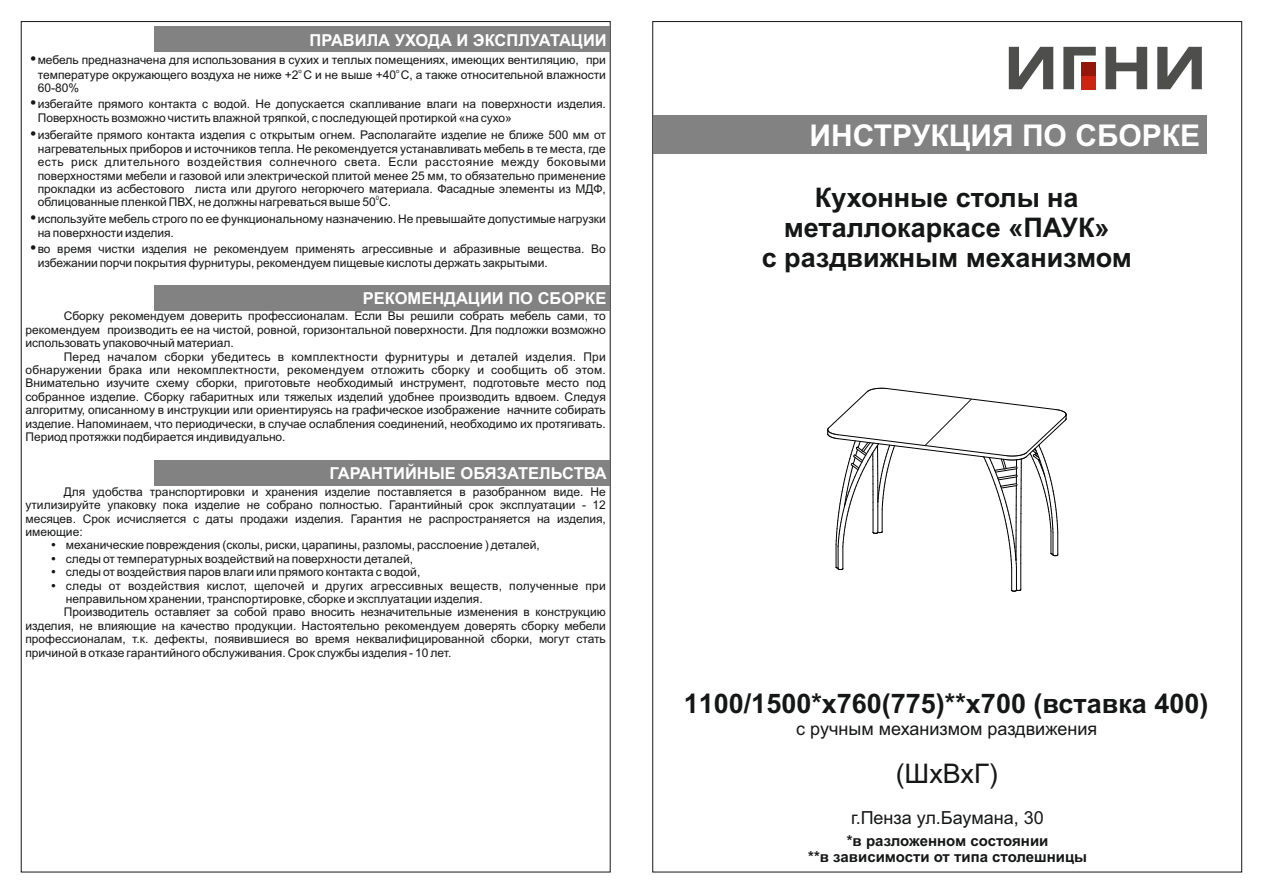
<style>
.page{position:relative;width:1263px;height:893px;background:#fff}
.page>*{position:absolute;margin:0;border:0;box-sizing:border-box;transform-origin:0 0}
.t1{font:700 30px "Arial";color:#fff}
.t2{font:700 27px/30.2px "Arial";color:#151616;text-align:center}
.t3{font:27px "Arial";color:#151616}
.t4{font:18px "Arial";color:#151616}
.t5{font:700 16.5px "Arial";color:#fff}
.t6{font:700 15px "Arial";color:#151616}
.t7{font:12px/13.4px "Arial";color:#151616}
.t8{font:6px "Arial";color:#151616}
</style>
<div class="page">
<div style="left:653px;top:115px;width:553px;height:39px;background:#818281"></div>
<div style="left:155px;top:26px;width:455px;height:26px;background:#818281"></div>
<div style="left:155px;top:285px;width:455px;height:26px;background:#818281"></div>
<div style="left:155px;top:460px;width:455px;height:25px;background:#818281"></div>
<svg style="left:1009px;top:47px;width:44px;height:42px"></svg>
<svg style="left:1063px;top:47px;width:33px;height:42px"></svg>
<svg style="left:1105px;top:47px;width:42px;height:42px"></svg>
<svg style="left:1157px;top:47px;width:45px;height:42px"></svg>
<div style="left:1081px;top:63px;width:15px;height:13px;background:#93170a"></div>
<div style="left:1081px;top:76px;width:15px;height:13px;background:#cd2412"></div>
<svg style="left:827px;top:388px;width:240px;height:204px"></svg>
<h3 class="t5" style="left:310px;top:34px;width:299px">ПРАВИЛА УХОДА И ЭКСПЛУАТАЦИИ</h3>
<p class="t7" style="left:38px;top:55px;width:570px">мебель предназначена для использования в сухих и теплых помещениях, имеющих вентиляцию, при</p>
<p class="t8" style="left:299px;top:68px;width:5px">о</p>
<p class="t8" style="left:396px;top:68px;width:5px">о</p>
<p class="t7" style="left:38px;top:69px;width:570px">температуре окружающего воздуха не ниже +2 С и не выше +40 С, а также относительной влажности<br>60-80%</p>
<p class="t7" style="left:38px;top:98px;width:570px;line-height:14.1px">избегайте прямого контакта с водой. Не допускается скапливание влаги на поверхности изделия.<br>Поверхность возможно чистить влажной тряпкой, с последующей протиркой «на сухо»</p>
<p class="t7" style="left:38px;top:129px;width:570px;text-align:justify">избегайте прямого контакта изделия с открытым огнем. Располагайте изделие не ближе 500 мм от нагревательных приборов и источников тепла. Не рекомендуется устанавливать мебель в те места, где есть риск длительного воздействия солнечного света. Если расстояние между боковыми поверхностями мебели и газовой или электрической плитой менее 25 мм, то обязательно применение прокладки из асбестового листа или другого негорючего материала. Фасадные элементы из МДФ,</p>
<p class="t8" style="left:376px;top:196px;width:5px">0</p>
<p class="t7" style="left:38px;top:195px;width:570px;line-height:16.4px">облицованные пленкой ПВХ, не должны нагреваться выше 50 С.<br>используйте мебель строго по ее функциональному назначению. Не превышайте допустимые нагрузки</p>
<p class="t7" style="left:38px;top:225px;width:570px;line-height:16.4px">на поверхности изделия.<br>во время чистки изделия не рекомендуем применять агрессивные и абразивные вещества. Во</p>
<p class="t7" style="left:38px;top:257px;width:512px">избежании порчи покрытия фурнитуры, рекомендуем пищевые кислоты держать закрытыми.</p>
<h3 class="t5" style="left:363px;top:292px;width:245px">РЕКОМЕНДАЦИИ ПО СБОРКЕ</h3>
<p class="t7" style="left:25px;top:310px;width:582px;text-align:justify;text-indent:38px">Сборку рекомендуем доверить профессионалам. Если Вы решили собрать мебель сами, то рекомендуем производить ее на чистой, ровной, горизонтальной поверхности. Для подложки возможно использовать упаковочный материал.</p>
<p class="t7" style="left:25px;top:351px;width:582px;text-align:justify;text-indent:38px">Перед началом сборки убедитесь в комплектности фурнитуры и деталей изделия. При обнаружении брака или некомплектности, рекомендуем отложить сборку и сообщить об этом.<br>Внимательно изучите схему сборки, приготовьте необходимый инструмент, подготовьте место под собранное изделие. Сборку габаритных или тяжелых изделий удобнее производить вдвоем. Следуя алгоритму, описанному в инструкции или ориентируясь на графическое изображение начните собирать изделие. Напоминаем, что периодически, в случае ослабления соединений, необходимо их протягивать.<br>Период протяжки подбирается индивидуально.</p>
<h3 class="t5" style="left:329px;top:467px;width:279px">ГАРАНТИЙНЫЕ ОБЯЗАТЕЛЬСТВА</h3>
<p class="t7" style="left:64px;top:486px;width:544px">Для удобства транспортировки и хранения изделие поставляется в разобранном виде. Не</p>
<p class="t7" style="left:25px;top:499px;width:582px">утилизируйте упаковку пока изделие не собрано полностью. Гарантийный срок эксплуатации - 12</p>
<p class="t7" style="left:25px;top:513px;width:582px">месяцев. Срок исчисляется с даты продажи изделия. Гарантия не распространяется на изделия,</p>
<p class="t7" style="left:25px;top:526px;width:59px">имеющие:</p>
<p class="t7" style="left:66px;top:540px;width:475px">механические повреждения (сколы, риски, царапины, разломы, расслоение ) деталей,</p>
<p class="t7" style="left:66px;top:553px;width:349px">следы от температурных воздействий на поверхности деталей,</p>
<p class="t7" style="left:66px;top:566px;width:356px">следы от воздействия паров влаги или прямого контакта с водой,</p>
<p class="t7" style="left:66px;top:580px;width:541px">следы от воздействия кислот, щелочей и других агрессивных веществ, полученные при</p>
<p class="t7" style="left:66px;top:593px;width:418px">неправильном хранении, транспортировке, сборке и эксплуатации изделия.</p>
<p class="t7" style="left:64px;top:607px;width:544px">Производитель оставляет за собой право вносить незначительные изменения в конструкцию</p>
<p class="t7" style="left:25px;top:620px;width:582px">изделия, не влияющие на качество продукции. Настоятельно рекомендуем доверять сборку мебели</p>
<p class="t7" style="left:25px;top:633px;width:582px">профессионалам, т.к. дефекты, появившиеся во время неквалифицированной сборки, могут стать</p>
<p class="t7" style="left:25px;top:647px;width:427px">причиной в отказе гарантийного обслуживания. Срок службы изделия - 10 лет.</p>
<h1 class="t1" style="left:809px;top:125px;width:392px">ИНСТРУКЦИЯ ПО СБОРКЕ</h1>
<h2 class="t2" style="left:762px;top:184px;width:372px">Кухонные столы на металлокаркасе «ПАУК»<br>с раздвижным механизмом</h2>
<h2 class="t2" style="left:684px;top:691px;width:526px">1100/1500*х760(775)**х700 (вставка 400)</h2>
<h3 class="t4" style="left:796px;top:722px;width:302px">с ручным механизмом раздвижения</h3>
<h2 class="t3" style="left:896px;top:764px;width:104px">(ШхВхГ)</h2>
<h3 class="t4" style="left:851px;top:811px;width:194px">г.Пенза ул.Баумана, 30</h3>
<p class="t6" style="left:847px;top:835px;width:203px">*в разложенном состоянии</p>
<p class="t6" style="left:808px;top:851px;width:280px">**в зависимости от типа столешницы</p>
</div>
